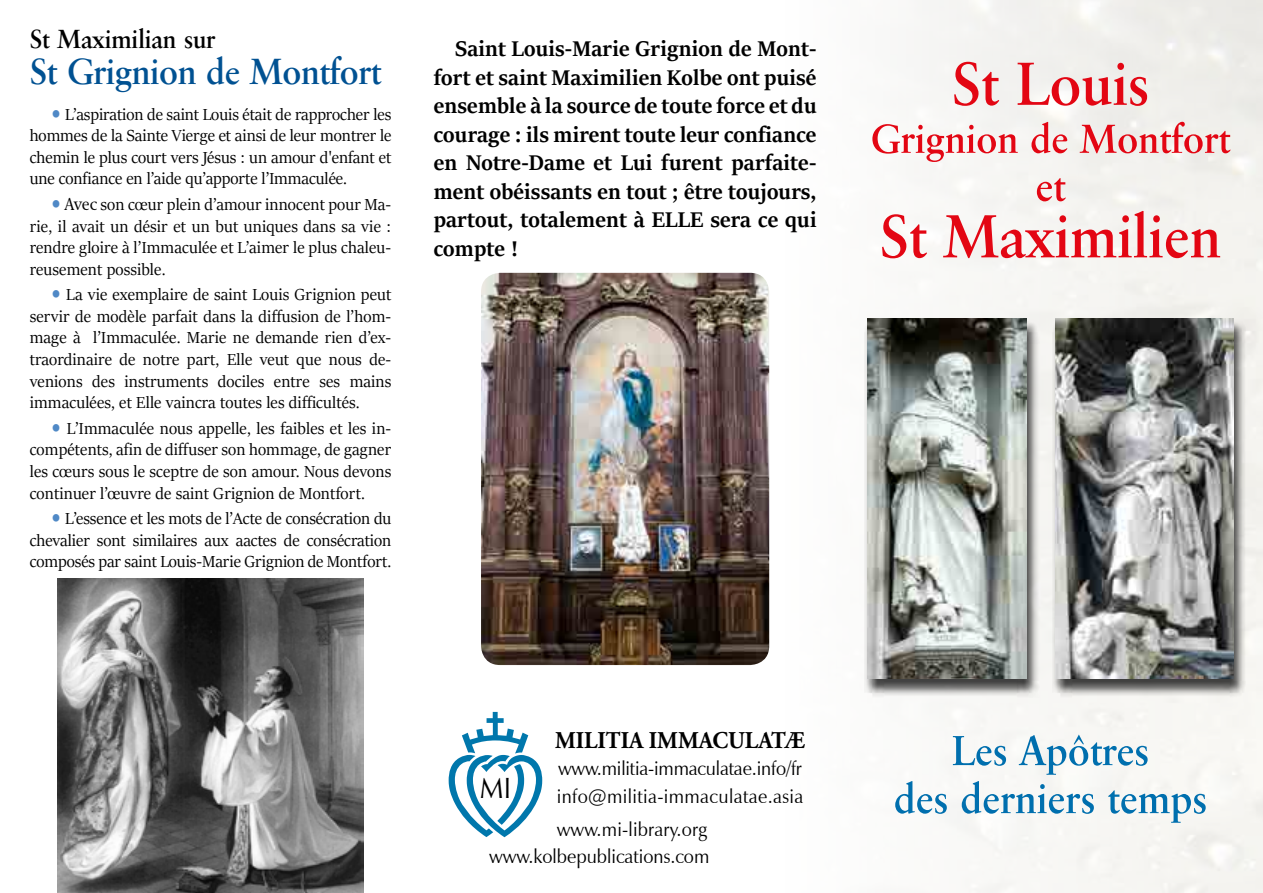
<style>
.page{position:relative;width:1263px;height:893px;background:#fff}
.page>*{position:absolute;margin:0;border:0;box-sizing:border-box;transform-origin:0 0}
.t1{font:500 37.5px "Sabius TEE";letter-spacing:-.01em;color:#005192;scale:.93 1}
.t2{font:29.25px "Zapf Humanist 601 BT";color:#000;scale:.91 1}
.t3{font:500 27px "Sabius TEE";color:#000;scale:.93 1}
.t4{font:700 24px/28.5px "Sitka Banner";letter-spacing:.01em;color:#000;text-align:justify}
.t5{font:700 24px "Adobe Garamond Pro";color:#000;scale:.95 1}
.t6{font:19.5px/27.6px "Zapf Humanist 601 L2";color:#000;scale:.95 1}
.t7{font:18px/21.6px "Sitka Banner";letter-spacing:.01em;color:#000;text-align:justify}
.s1{font-family:"Minion Pro";font-size:28.5px;color:#5089c6}
.s2{font-family:"Stone Serif Itc TEE";font-weight:500}
</style>
<div class="page">
<img style="left:889px;top:0;width:374px;height:893px">
<div style="left:1052px;top:321px;width:193px;height:376px;background:#000;opacity:.74"></div>
<img style="left:1056px;top:318px;width:177px;height:360px">
<div style="left:864px;top:321px;width:175px;height:376px;background:#000;opacity:.74"></div>
<img style="left:867px;top:318px;width:160px;height:360px">
<svg style="left:882px;top:211px;width:338px;height:47px"></svg>
<svg style="left:1037px;top:178px;width:29px;height:23px"></svg>
<svg style="left:872px;top:122px;width:358px;height:40px"></svg>
<svg style="left:954px;top:62px;width:193px;height:44px"></svg>
<svg style="left:449px;top:712px;width:93px;height:125px"></svg>
<svg style="left:895px;top:781px;width:311px;height:42px"></svg>
<svg style="left:953px;top:734px;width:194px;height:41px"></svg>
<img style="left:481px;top:273px;width:288px;height:392px">
<img style="left:58px;top:578px;width:305px;height:315px">
<h3 class="t3" style="left:30px;top:23px;width:201px">St Maximilian sur</h3>
<h1 class="t1" style="left:30px;top:50px;width:380px">St Grignion de Montfort</h1>
<p class="t7" style="left:30px;top:103px;width:363px;text-indent:21px"><span class="s1">•</span> L’aspiration de saint Louis était de rapprocher les hommes de la Sainte Vierge et ainsi de leur montrer le chemin le plus court vers Jésus : un amour d'enfant et une confiance en l’aide qu’apporte l’Immaculée.</p>
<p class="t7" style="left:30px;top:193px;width:363px;text-indent:21px"><span class="s1">•</span> <span class="s2">Avec</span> son cœur plein d’amour innocent pour Ma&shy;rie, il avait un désir et un but uniques dans sa vie : rendre gloire à l’Immaculée et L’aimer le plus chaleu&shy;reusement possible.</p>
<p class="t7" style="left:30px;top:283px;width:363px;text-indent:21px"><span class="s1">•</span> La vie exemplaire de saint Louis Grignion peut servir de modèle parfait dans la diffusion de l’hom&shy;mage à l’Immaculée. Marie ne demande rien d’ex&shy;traordinaire de notre part, Elle veut que nous de&shy;venions des instruments dociles entre ses mains immaculées, et Elle vaincra toutes les difficultés.</p>
<p class="t7" style="left:30px;top:417px;width:363px;text-indent:21px"><span class="s1">•</span> L’Immaculée nous appelle, les faibles et les in&shy;compétents, afin de diffuser son hommage, de gagner les cœurs sous le sceptre de son amour. Nous devons continuer l’œuvre de saint Grignion de Montfort.</p>
<p class="t7" style="left:30px;top:507px;width:363px;text-indent:21px"><span class="s1">•</span> L’essence et les mots de l’Acte de consécration du chevalier sont similaires aux aactes de consécration composés par saint Louis-Marie Grignion de Montfort.</p>
<p class="t4" style="left:434px;top:33px;width:384px;text-indent:21px">Saint Louis-Marie Grignion de Mont&shy;fort et saint Maximilien Kolbe ont puisé ensemble à la source de toute force et du courage : ils mirent toute leur confiance en Notre-Dame et Lui furent parfaite&shy;ment obéissants en tout ; être toujours, partout, totalement à ELLE sera ce qui compte !</p>
<h3 class="t5" style="left:555px;top:726px;width:265px">MILITIA IMMACULATÆ</h3>
<p class="t6" style="left:557px;top:755px;width:261px">www.militia-immaculatae.info/fr info@militia-immaculatae.asia</p>
<p class="t6" style="left:489px;top:815px;width:233px;text-align:right">www.mi-library.org www.kolbepublications.com</p>
<h2 class="t2" style="left:480px;top:770px;width:35px">MI</h2>
</div>
